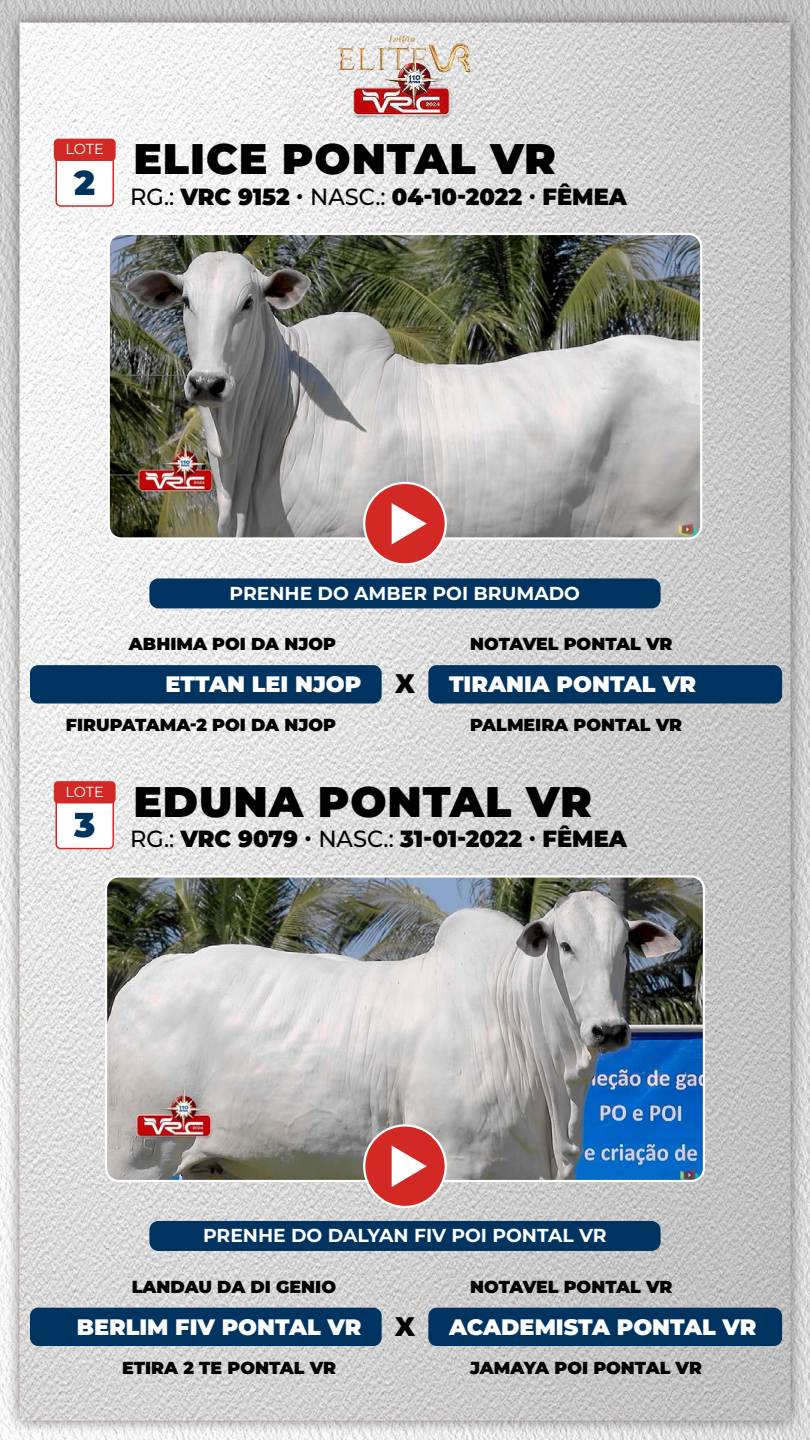
<style>
.page{position:relative;width:810px;height:1440px;background:#fff}
.page>*{position:absolute;margin:0;border:0;box-sizing:border-box;transform-origin:0 0}
.t1{font:900 42.75px "Montserrat";letter-spacing:.02em;color:#000}
.t2{font:900 34.5px "Montserrat";color:#003460}
.t3{font:900 26.17px "Arial";color:#000}
.t4{font:900 23.4px "Montserrat";color:#000;scale:.96 1}
.t5{font:900 22.35px "Montserrat";color:#fff}
.t6{font:700 18.75px "Montserrat";color:#fff}
.t7{font:900 17.4px "Montserrat";color:#000}
.t8{font:14.55px "Montserrat";letter-spacing:-.01em;color:#fff}
.s1{font-weight:500}
.s2{font-weight:600}
</style>
<div class="page">
<img style="left:0;top:0;width:810px;height:1440px">
<img style="left:106px;top:876px;width:598px;height:305px">
<div style="left:105px;top:875px;width:600px;height:307px;border:2px solid #fff;border-radius:13px"></div>
<div style="left:364px;top:1125px;width:82px;height:82px;background:#d22924;border-radius:50%"></div>
<div style="left:363px;top:1124px;width:84px;height:84px;border:2px solid #fff;border-radius:50%"></div>
<svg style="left:391px;top:1145px;width:36px;height:42px"></svg>
<img style="left:109px;top:234px;width:592px;height:304px">
<div style="left:108px;top:233px;width:594px;height:307px;border:2px solid #fff;border-radius:13px"></div>
<div style="left:364px;top:483px;width:82px;height:81px;background:#d22924;border-radius:50%"></div>
<div style="left:363px;top:482px;width:84px;height:84px;border:2px solid #fff;border-radius:50%"></div>
<svg style="left:391px;top:503px;width:36px;height:41px"></svg>
<div style="left:30px;top:1308px;width:352px;height:38px;background:#003460;border-radius:8px"></div>
<div style="left:428px;top:1308px;width:354px;height:38px;background:#003460;border-radius:8px"></div>
<div style="left:56px;top:792px;width:57px;height:57px;background:#fff;border-radius:4px"></div>
<div style="left:56px;top:791px;width:58px;height:58px;border:2px solid #d22924;border-radius:4px"></div>
<div style="left:54px;top:781px;width:62px;height:22px;background:#d22924;border-radius:4px"></div>
<div style="left:149px;top:1221px;width:512px;height:30px;background:#003460;border-radius:9px"></div>
<div style="left:30px;top:665px;width:352px;height:38px;background:#003460;border-radius:8px"></div>
<div style="left:428px;top:665px;width:354px;height:38px;background:#003460;border-radius:8px"></div>
<div style="left:56px;top:150px;width:57px;height:56px;background:#fff;border-radius:4px"></div>
<div style="left:56px;top:149px;width:58px;height:58px;border:2px solid #d22924;border-radius:4px"></div>
<div style="left:54px;top:139px;width:62px;height:22px;background:#d22924;border-radius:4px"></div>
<div style="left:149px;top:578px;width:512px;height:30px;background:#003460;border-radius:9px"></div>
<p class="t8" style="left:65px;top:139px;width:40px">LOTE</p>
<h2 class="t2" style="left:74px;top:157px;width:22px">2</h2>
<h1 class="t1" style="left:133px;top:127px;width:424px">ELICE PONTAL VR</h1>
<h3 class="t4" style="left:130px;top:179px;width:519px"><span class="s1">RG.:</span> VRC 9152 <span class="s2">•</span> <span class="s1">NASC.:</span> 04-10-2022 <span class="s2">•</span> FÊMEA</h3>
<p class="t6" style="left:230px;top:579px;width:352px">PRENHE DO AMBER POI BRUMADO</p>
<p class="t7" style="left:129px;top:631px;width:209px">ABHIMA POI DA NJOP</p>
<p class="t7" style="left:470px;top:631px;width:204px">NOTAVEL PONTAL VR</p>
<p class="t5" style="left:165px;top:667px;width:197px">ETTAN LEI NJOP</p>
<h3 class="t3" style="left:395px;top:665px;width:22px">X</h3>
<p class="t5" style="left:449px;top:667px;width:249px">TIRANIA PONTAL VR</p>
<p class="t7" style="left:66px;top:712px;width:272px">FIRUPATAMA-2 POI DA NJOP</p>
<p class="t7" style="left:470px;top:712px;width:213px">PALMEIRA PONTAL VR</p>
<p class="t8" style="left:65px;top:782px;width:40px">LOTE</p>
<h2 class="t2" style="left:74px;top:799px;width:23px">3</h2>
<h1 class="t1" style="left:133px;top:769px;width:460px">EDUNA PONTAL VR</h1>
<h3 class="t4" style="left:130px;top:822px;width:519px"><span class="s1">RG.:</span> VRC 9079 <span class="s2">•</span> <span class="s1">NASC.:</span> 31-01-2022 <span class="s2">•</span> FÊMEA</h3>
<p class="t6" style="left:203px;top:1222px;width:405px">PRENHE DO DALYAN FIV POI PONTAL VR</p>
<p class="t7" style="left:132px;top:1273px;width:206px">LANDAU DA DI GENIO</p>
<p class="t7" style="left:470px;top:1273px;width:204px">NOTAVEL PONTAL VR</p>
<p class="t5" style="left:77px;top:1310px;width:286px">BERLIM FIV PONTAL VR</p>
<h3 class="t3" style="left:395px;top:1307px;width:22px">X</h3>
<p class="t5" style="left:449px;top:1310px;width:309px">ACADEMISTA PONTAL VR</p>
<p class="t7" style="left:122px;top:1355px;width:215px">ETIRA 2 TE PONTAL VR</p>
<p class="t7" style="left:470px;top:1355px;width:233px">JAMAYA POI PONTAL VR</p>
</div>
